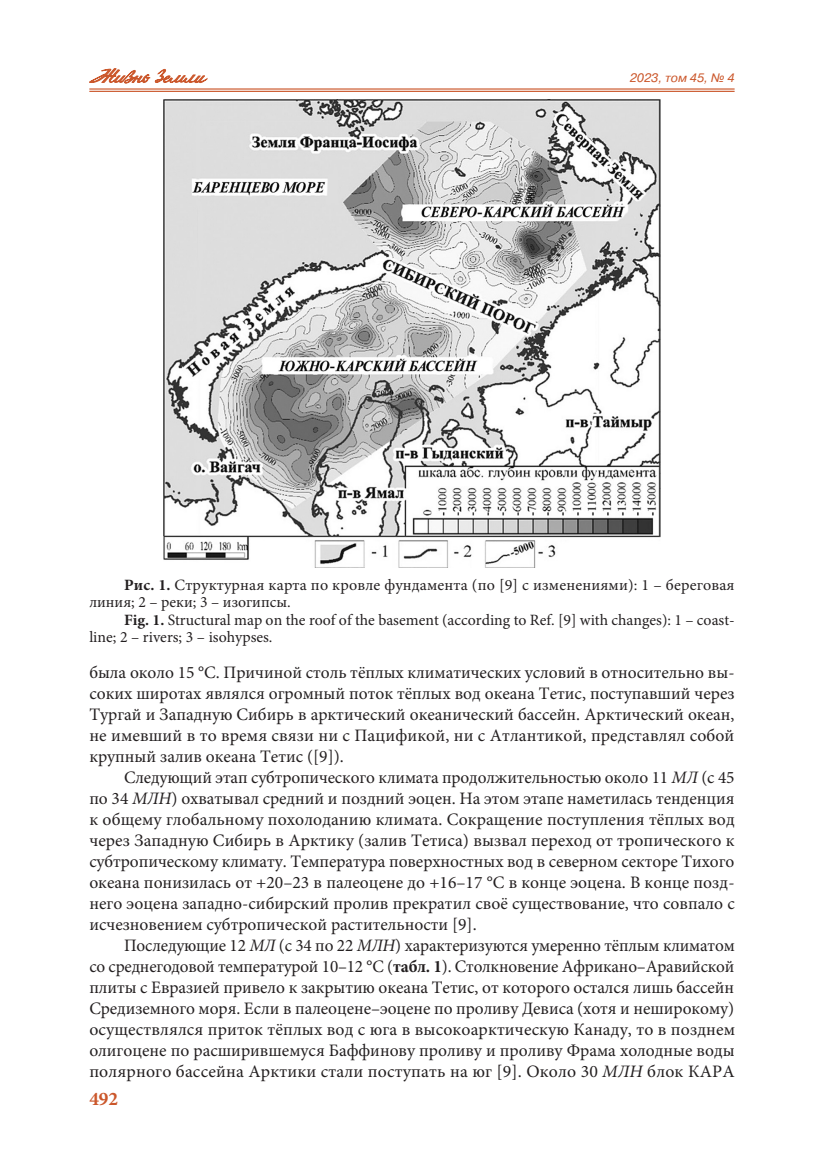
<style>
.page{position:relative;width:819px;height:1166px;background:#fff}
.page>*{position:absolute;margin:0;border:0;box-sizing:border-box;transform-origin:0 0}
.t1{font:700 19.25px "Minion Pro";color:#cb572b}
.оснТЕКСТ{font:17.5px/21px "Minion Pro";letter-spacing:.005em;color:#231f20;text-align:justify}
.оснТЕКСТ-2{font:15.75px/17.5px "Minion Pro";color:#231f20}
.t2{font:italic 12.25px "Pragmatica C";color:#cb572b}
.s1{font-weight:700}
.s2{font-style:italic}
</style>
<div class="page">
<hr style="left:89px;top:88px;width:645px;height:2px;background:#cb572b">
<hr style="left:89px;top:91px;width:645px;height:1px;background:#cb572b">
<svg style="left:89px;top:68px;width:118px;height:15px"></svg>
<img style="left:164px;top:99px;width:496px;height:468px">
<p class="t2" style="left:629px;top:71px;width:106px">2023, том 45, № 4</p>
<p class="оснТЕКСТ-2" style="left:89px;top:576px;width:646px;text-indent:35px"><span class="s1">Рис. 1.</span> Структурная карта по кровле фундамента (по [9] с изменениями): 1 – береговая линия; 2 – реки; 3 – изогипсы.</p>
<p class="оснТЕКСТ-2" style="left:89px;top:611px;width:646px;text-indent:35px"><span class="s1">Fig. 1.</span> Structural map on the roof of the basement (according to Ref. [9] with changes): 1 – coast&shy;line; 2 – rivers; 3 – isohypses.</p>
<p class="оснТЕКСТ" style="left:89px;top:661px;width:646px">была около 15 °С. Причиной столь тёплых климатических условий в относительно вы&shy;соких широтах являлся огромный поток тёплых вод океана Тетис, поступавший через Тургай и Западную Сибирь в арктический океанический бассейн. Арктический океан, не имевший в то время связи ни с Пацификой, ни с Атлантикой, представлял собой крупный залив океана Тетис ([9]).</p>
<p class="оснТЕКСТ" style="left:89px;top:766px;width:647px;text-indent:35px">Следующий этап субтропического климата продолжительностью около 11 <span class="s2">МЛ</span> (с 45 по 34 <span class="s2">МЛН</span>) охватывал средний и поздний эоцен. На этом этапе наметилась тенденция к общему глобальному похолоданию климата. Сокращение поступления тёплых вод через Западную Сибирь в Арктику (залив Тетиса) вызвал переход от тропического к субтропическому климату. Температура поверхностных вод в северном секторе Тихого океана понизилась от +20–23 в палеоцене до +16–17 °С в конце эоцена. В конце позд&shy;него эоцена западно-сибирский пролив прекратил своё существование, что совпало с исчезновением субтропической растительности [9].</p>
<p class="оснТЕКСТ" style="left:89px;top:934px;width:647px;text-indent:35px">Последующие 12 <span class="s2">МЛ</span> (с 34 по 22 <span class="s2">МЛН</span>) характеризуются умеренно тёплым климатом со среднегодовой температурой 10–12 °С (<span class="s1">табл. 1</span>). Столкновение Африкано–Аравийской плиты с Евразией привело к закрытию океана Тетис, от которого остался лишь бассейн Средиземного моря. Если в палеоцене–эоцене по проливу Девиса (хотя и неширокому) осуществлялся приток тёплых вод с юга в высокоарктическую Канаду, то в позднем олигоцене по расширившемуся Баффинову проливу и проливу Фрама холодные воды полярного бассейна Арктики стали поступать на юг [9]. Около 30 <span class="s2">МЛН</span> блок КАРА</p>
<p class="t1" style="left:89px;top:1085px;width:30px">492</p>
</div>
